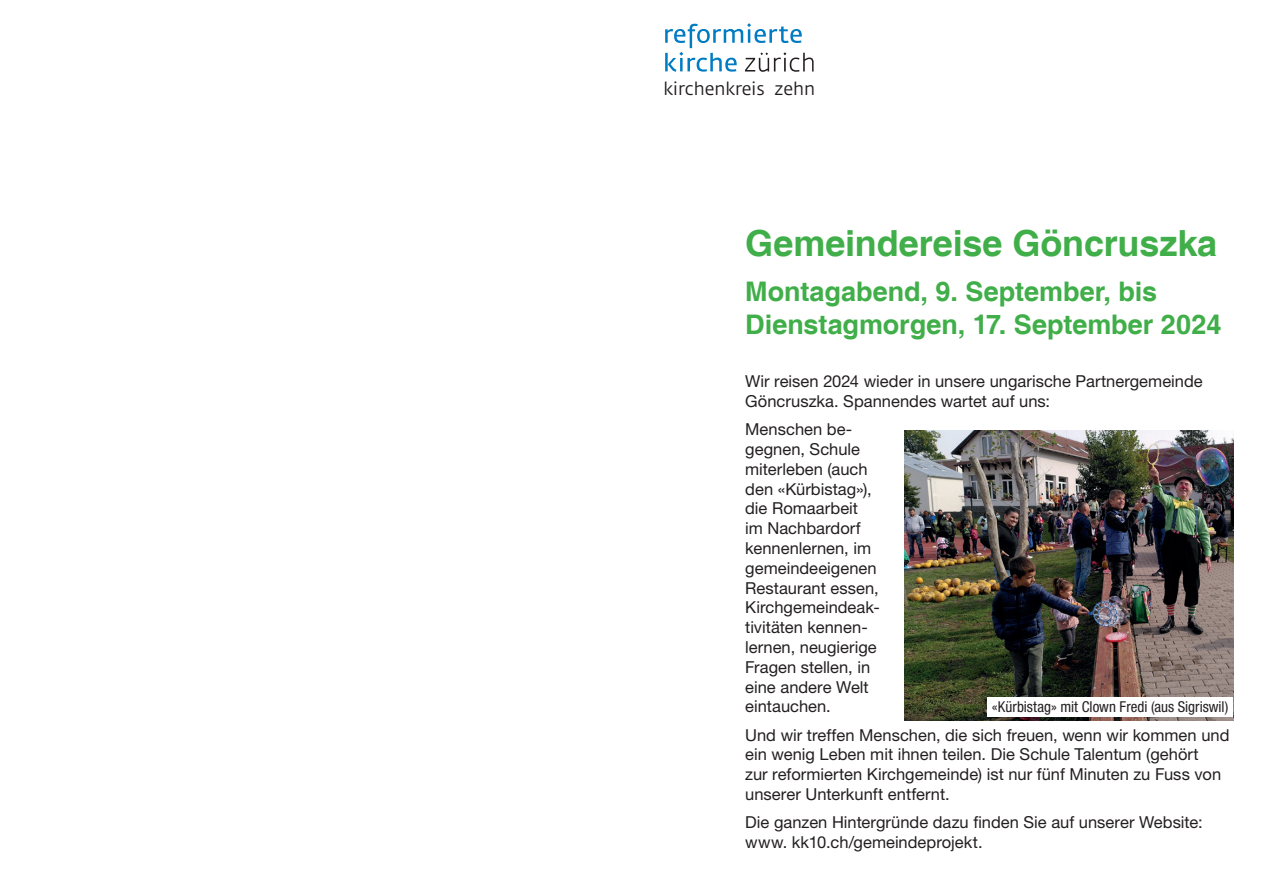
<style>
.page{position:relative;width:1263px;height:893px;background:#fff}
.page>*{position:absolute;margin:0;border:0;box-sizing:border-box;transform-origin:0 0}
.t1{font:700 36px "Helvetica";letter-spacing:-.005em;color:#40ae49}
.t2{font:700 27px/32.4px "Helvetica";color:#40ae49}
.t3{font:17.85px "Fedra Sans Std";color:#231f20}
.t4{font:16.5px/19.8px "Helvetica Neue LT Pro";color:#231f20}
.t5{font:condensed 15px "Helvetica Neue LT Pro";color:#231f20}
</style>
<div class="page">
<svg style="left:665px;top:23px;width:148px;height:49px"></svg>
<img style="left:905px;top:431px;width:328px;height:290px">
<div style="left:988px;top:697px;width:244px;height:19px;background:#fff"></div>
<p class="t3" style="left:663px;top:77px;width:153px">kirchenkreis zehn</p>
<h1 class="t1" style="left:745px;top:221px;width:473px">Gemeindereise Göncruszka</h1>
<h2 class="t2" style="left:745px;top:277px;width:478px">Montagabend, 9. September, bis<br>Dienstagmorgen, 17. September 2024</h2>
<p class="t4" style="left:745px;top:371px;width:459px">Wir reisen 2024 wieder in unsere ungarische Partnergemeinde<br>Göncruszka. Spannendes wartet auf uns:</p>
<p class="t4" style="left:745px;top:419px;width:136px">Menschen be&shy;gegnen, Schule miterleben (auch den «Kürbistag»), die Romaarbeit im Nachbardorf kennenlernen, im gemeindeeigenen<br>Restaurant essen,<br>Kirchgemeindeak&shy;tivitäten kennen&shy;lernen, neugierige<br>Fragen stellen, in eine andere Welt eintauchen.</p>
<p class="t4" style="left:745px;top:724px;width:486px">Und wir treffen Menschen, die sich freuen, wenn wir kommen und ein wenig Leben mit ihnen teilen. Die Schule Talentum (gehört<br>zur reformierten Kirchgemeinde) ist nur fünf Minuten zu Fuss von unserer Unterkunft entfernt.</p>
<p class="t4" style="left:745px;top:812px;width:459px">Die ganzen Hintergründe dazu finden Sie auf unserer Website: www. kk10.ch/gemeindeprojekt.</p>
<p class="t5" style="left:992px;top:698px;width:238px">«Kürbistag» mit Clown Fredi (aus Sigriswil)</p>
</div>
